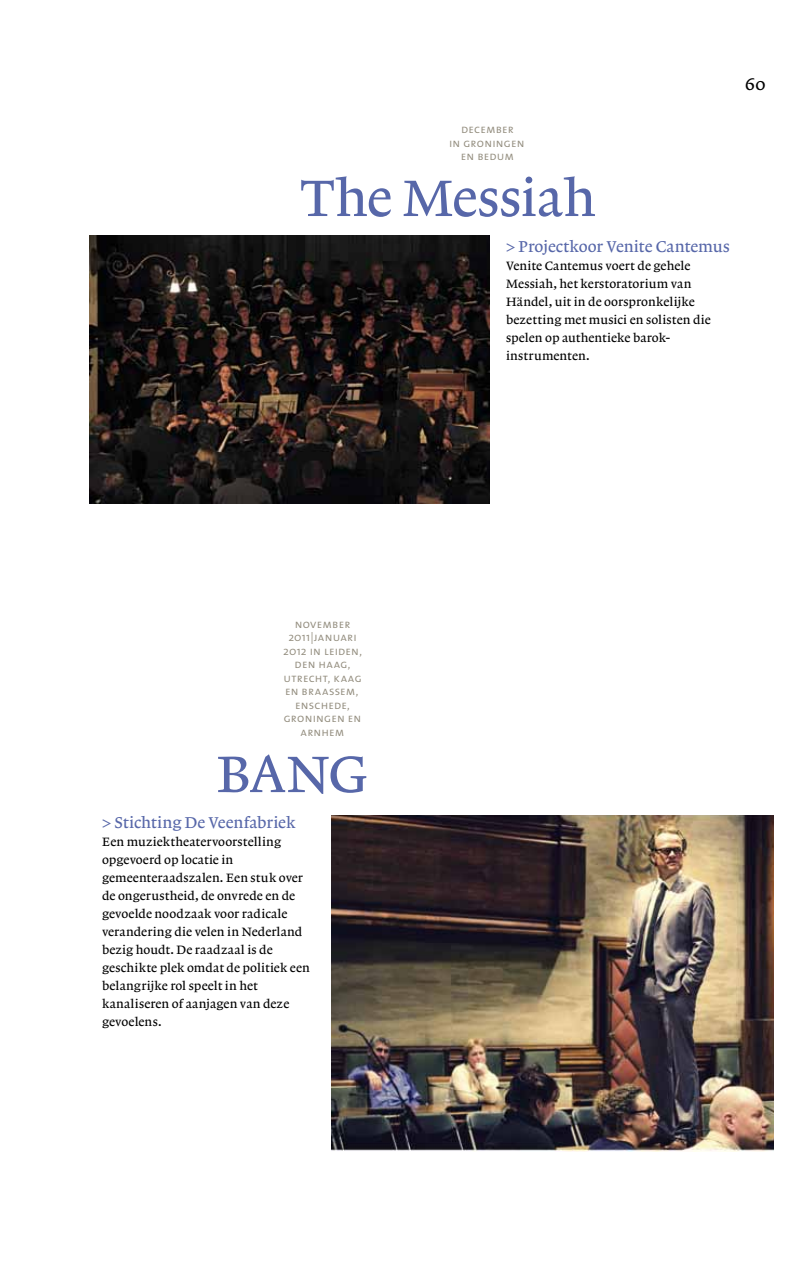
<style>
.page{position:relative;width:808px;height:1263px;background:#fff}
.page>*{position:absolute;margin:0;border:0;box-sizing:border-box;transform-origin:0 0}
.t1{font:54px "Lexicon No 1 A Roman Txt";letter-spacing:-.005em;color:#5767a9}
.t2{font:18px "Lexicon No 1 A Roman Txt";color:#000}
.t3{font:16.5px "Lexicon No 1 A Roman Txt";color:#5767a9}
.t4{font:12.75px/18px "Lexicon No 1 A Roman Txt";letter-spacing:.01em;color:#000}
.t5{font:12px/13.5px "The Sans Semi Light Caps";letter-spacing:.015em;color:#928c7d;text-align:center}
.s1{font-family:"The Sans";font-weight:300}
</style>
<div class="page">
<img style="left:332px;top:815px;width:442px;height:336px">
<img style="left:89px;top:236px;width:400px;height:267px">
<p class="t5" style="left:449px;top:122px;width:77px">december<br>in groningen en bedum</p>
<h1 class="t1" style="left:300px;top:168px;width:298px">The Messiah</h1>
<p class="t3" style="left:506px;top:237px;width:225px">&gt; Projectkoor Venite Cantemus</p>
<p class="t4" style="left:506px;top:257px;width:206px">Venite Cantemus voert de gehele<br>Messiah, het kerstoratorium van<br>Händel, uit in de oorspronkelijke bezetting met musici en solisten die spelen op authentieke barok&shy;instrumenten.</p>
<h2 class="t2" style="left:745px;top:74px;width:22px">60</h2>
<p class="t5" style="left:283px;top:616px;width:80px">november<br><span class="s1">2011</span>|januari<br><span class="s1">2012</span> in leiden, den haag, utrecht, kaag en braassem, enschede, groningen en arnhem</p>
<h1 class="t1" style="left:217px;top:744px;width:153px">BANG</h1>
<p class="t3" style="left:102px;top:813px;width:195px">&gt; Stichting De Veenfabriek</p>
<p class="t4" style="left:102px;top:833px;width:209px">Een muziektheatervoorstelling opgevoerd op locatie in gemeenteraadszalen. Een stuk over de ongerustheid, de onvrede en de gevoelde noodzaak voor radicale verandering die velen in Nederland bezig houdt. De raadzaal is de geschikte plek omdat de politiek een belangrijke rol speelt in het kanaliseren of aanjagen van deze gevoelens.</p>
</div>
